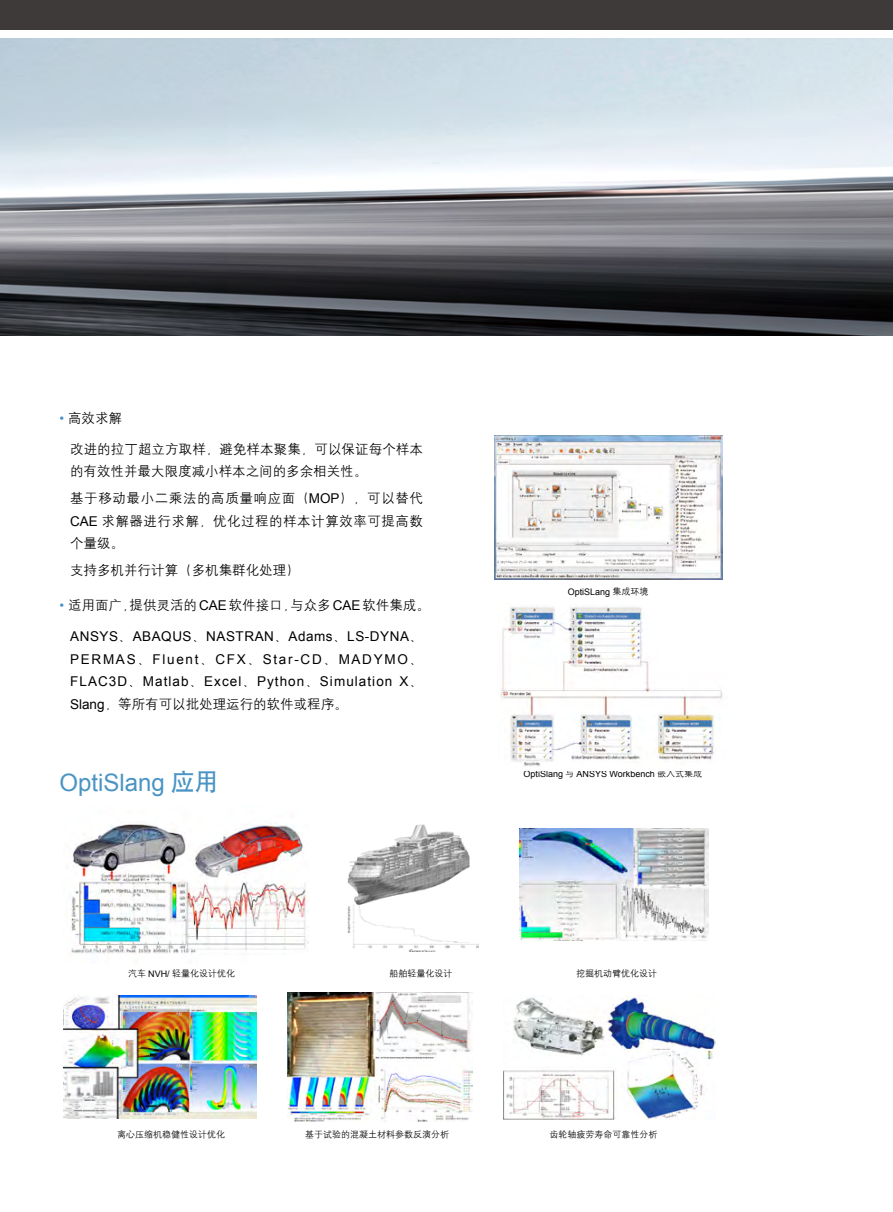
<style>
.page{position:relative;width:893px;height:1212px;background:#fff}
.page>*{position:absolute;margin:0;border:0;box-sizing:border-box;transform-origin:0 0}
.t1{font:24px "Arial";color:#4994c4}
.t2{font:13.5px/22.5px "H Yg 2 gj";color:#000}
.t3{font:13.5px/22.5px "Arial";letter-spacing:.08em;color:#000;text-align:justify}
.t4{font:9px "H Yg 2 gj";color:#000}
.t5{font:9px "Arial";color:#000}
.s1{font-family:"Arial";color:#4994c4}
.s2{font-family:"Arial"}
.s3{font-family:"H Yg 2 gj"}
.s4{font-family:"H Yb 1 gj"}
</style>
<div class="page">
<img style="left:0;top:38px;width:893px;height:298px">
<div style="left:0;top:0;width:893px;height:30px;background:#3e3a39"></div>
<img style="left:494px;top:435px;width:228px;height:145px">
<img style="left:500px;top:606px;width:223px;height:160px">
<img style="left:71px;top:823px;width:237px;height:131px">
<img style="left:348px;top:824px;width:130px;height:127px">
<img style="left:519px;top:829px;width:190px;height:112px">
<img style="left:287px;top:992px;width:185px;height:130px">
<img style="left:64px;top:995px;width:192px;height:124px">
<img style="left:503px;top:996px;width:212px;height:123px">
<p class="t2" style="left:60px;top:406px;width:64px"><span class="s1">•</span> 高效求解</p>
<p class="t2" style="left:70px;top:437px;width:354px">改进的拉丁超立方取样，避免样本聚集，可以保证每个样本的有效性并最大限度减小样本之间的多余相关性。</p>
<p class="t2" style="left:70px;top:487px;width:354px;text-align:justify">基于移动最小二乘法的高质量响应面（<span class="s2">MOP</span>），可以替代<span class="s2">CAE</span> 求解器进行求解，优化过程的样本计算效率可提高数个量级。</p>
<p class="t2" style="left:70px;top:558px;width:231px">支持多机并行计算（多机集群化处理）</p>
<p class="t2" style="left:60px;top:594px;width:372px"><span class="s1">•</span> 适用面广，提供灵活的<span class="s2">CAE</span>软件接口，与众多<span class="s2">CAE</span>软件集成。</p>
<p class="t3" style="left:70px;top:625px;width:354px">ANSYS<span class="s3">、</span>ABAQUS<span class="s3">、</span>NASTRAN<span class="s3">、</span>Adams<span class="s3">、</span>LS-DYNA<span class="s3">、</span>PERMAS<span class="s3">、</span>Fluent<span class="s3">、</span>CFX<span class="s3">、</span>Star-CD<span class="s3">、</span>MADYMO<span class="s3">、</span>FLAC3D<span class="s3">、</span>Matlab<span class="s3">、</span>Excel<span class="s3">、</span>Python<span class="s3">、</span>Simulation X<span class="s3">、</span></p>
<p class="t2" style="left:70px;top:692px;width:279px"><span class="s2">Slang</span>，等所有可以批处理运行的软件或程序。</p>
<h1 class="t1" style="left:60px;top:766px;width:161px">OptiSlang <span class="s4">应用</span></h1>
<p class="t5" style="left:568px;top:586px;width:82px">OptiSLang <span class="s3">集成环境</span></p>
<p class="t5" style="left:523px;top:768px;width:180px">OptiSlang <span class="s3">与</span> ANSYS Workbench <span class="s3">嵌入式集成</span></p>
<p class="t4" style="left:128px;top:969px;width:109px">汽车 <span class="s2">NVH/</span> 轻量化设计优化</p>
<p class="t4" style="left:389px;top:969px;width:64px">船舶轻量化设计</p>
<p class="t4" style="left:576px;top:969px;width:82px">挖掘机动臂优化设计</p>
<p class="t4" style="left:117px;top:1130px;width:109px">离心压缩机稳健性设计优化</p>
<p class="t4" style="left:305px;top:1130px;width:145px">基于试验的混凝土材料参数反演分析</p>
<p class="t4" style="left:550px;top:1130px;width:109px">齿轮轴疲劳寿命可靠性分析</p>
</div>
